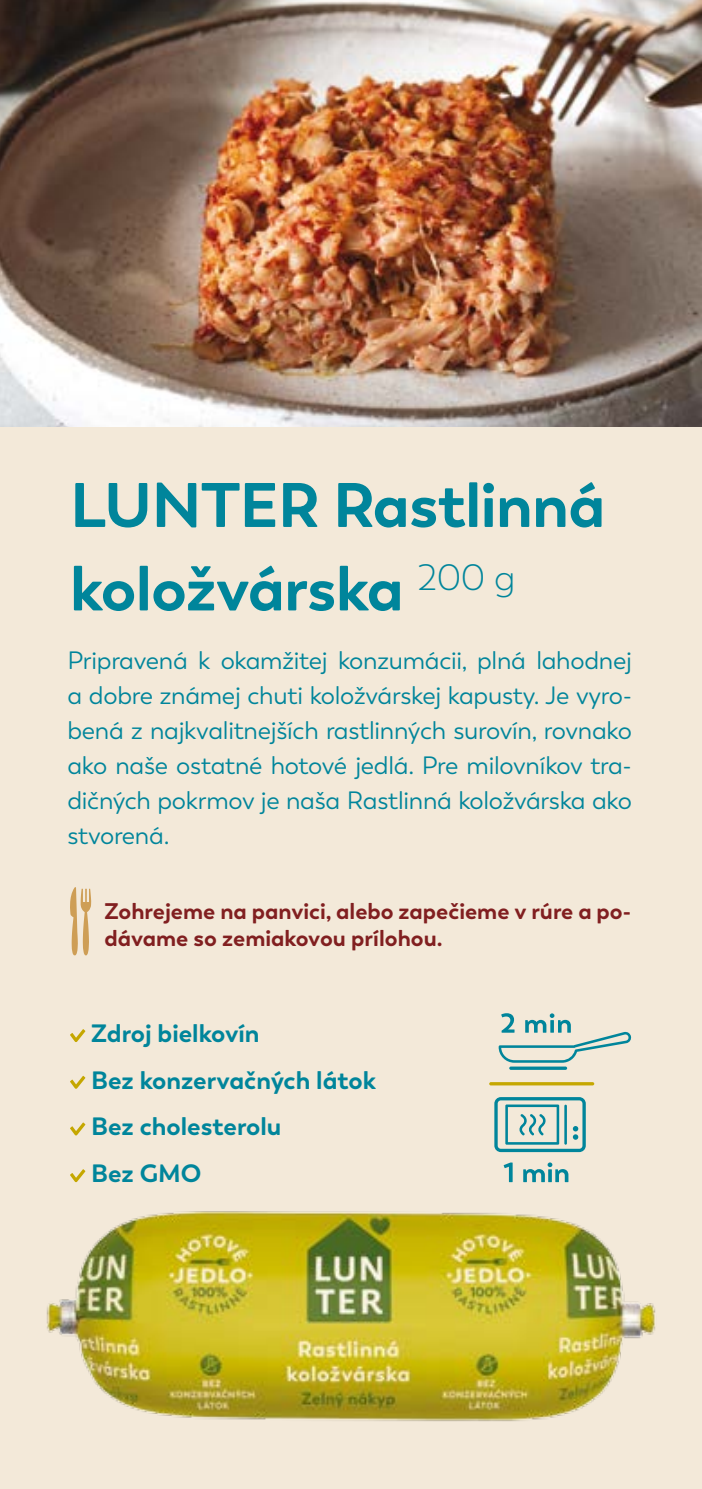
<style>
.page{position:relative;width:702px;height:1489px;background:#fff}
.page>*{position:absolute;margin:0;border:0;box-sizing:border-box;transform-origin:0 0}
.t1{font:700 62.5px/83.5px "Boston";letter-spacing:-.01em;color:#00859b}
.t2{font:25px/35px "Boston";letter-spacing:-.01em;color:#00859b;text-align:justify}
.t3{font:700 25px/46.8px "Boston";color:#00859b}
.t4{font:700 22.5px/27px "Boston";color:#811f20}
</style>
<div class="page">
<div style="left:0;top:413px;width:702px;height:1075px;background:#f3e9d9"></div>
<img style="left:0;top:0;width:702px;height:426px">
<svg style="left:70px;top:887px;width:21px;height:68px"></svg>
<svg style="left:70px;top:1029px;width:15px;height:13px"></svg>
<svg style="left:70px;top:1075px;width:15px;height:13px"></svg>
<svg style="left:70px;top:1122px;width:15px;height:13px"></svg>
<svg style="left:70px;top:1169px;width:15px;height:13px"></svg>
<img style="left:46px;top:1182px;width:610px;height:239px">
<svg style="left:494px;top:1097px;width:91px;height:54px"></svg>
<hr style="left:509px;top:1066px;width:58px;height:3px;background:#00859b;border-radius:2px">
<hr style="left:489px;top:1082px;width:105px;height:3px;background:#c5a700;border-radius:2px">
<svg style="left:498px;top:1013px;width:133px;height:49px"></svg>
<svg style="left:503px;top:1162px;width:65px;height:20px"></svg>
<h1 class="t1" style="left:70px;top:464px;width:537px">LUNTER Rastlinná koložvárska <sup>200</sup> <sup>g</sup></h1>
<p class="t2" style="left:67px;top:643px;width:566px">Pripravená k okamžitej konzumácii, plná lahodnej a dobre známej chuti koložvárskej kapusty. Je vyro&shy;bená z najkvalitnejších rastlinných surovín, rovnako ako naše ostatné hotové jedlá. Pre milovníkov tra&shy;dičných pokrmov je naša Rastlinná koložvárska ako stvorená.</p>
<p class="t4" style="left:104px;top:897px;width:528px">Zohrejeme na panvici, alebo zapečieme v rúre a po&shy;dávame so zemiakovou prílohou.</p>
<p class="t3" style="left:91px;top:1010px;width:286px">Zdroj bielkovín<br>Bez konzervačných látok<br>Bez cholesterolu<br>Bez GMO</p>
</div>
